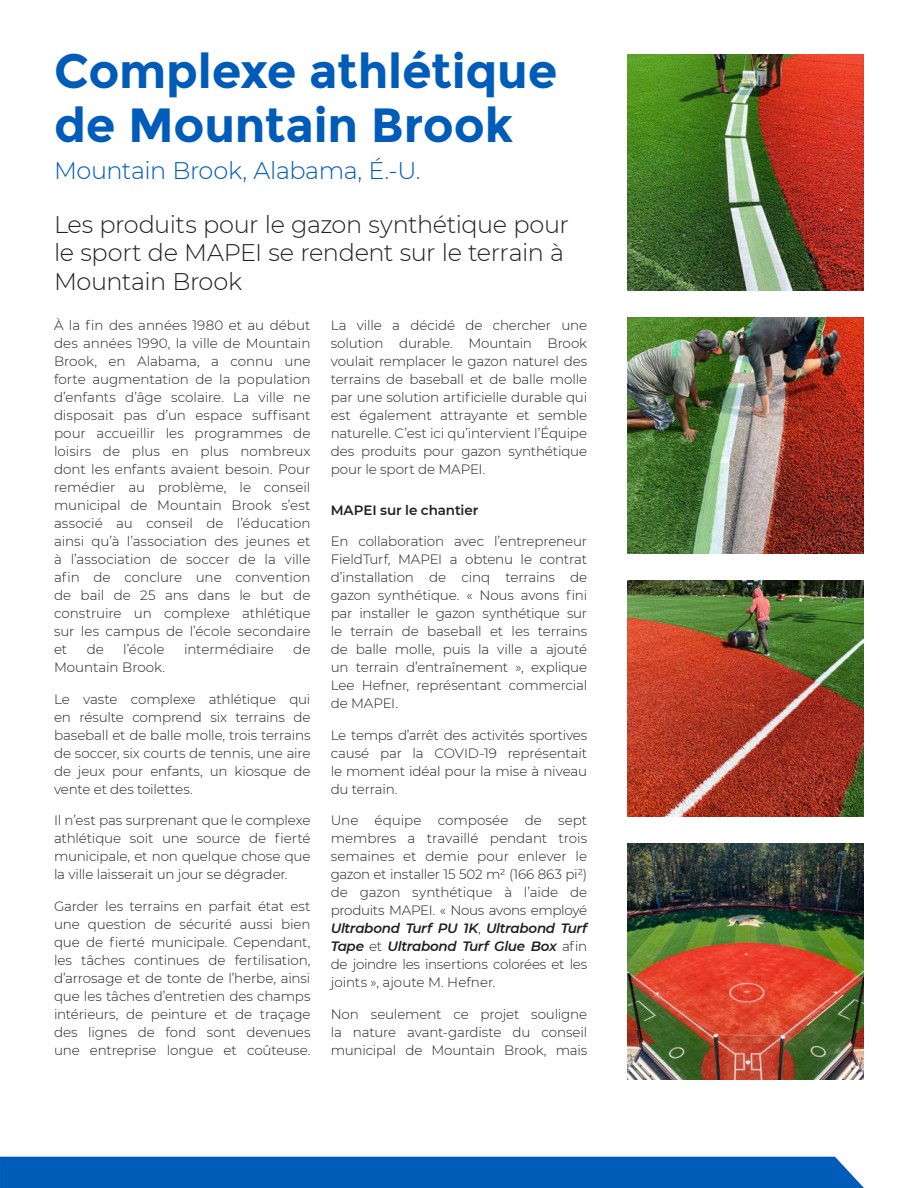
<style>
.page{position:relative;width:918px;height:1188px;background:#fff}
.page>*{position:absolute;margin:0;border:0;box-sizing:border-box;transform-origin:0 0}
.t1{font:700 48px/54px "Montserrat";letter-spacing:-.005em;color:#005cb9}
.t2{font:300 24px/28.8px "Montserrat";letter-spacing:-.015em;color:#231f20}
.t3{font:300 24px "Montserrat";letter-spacing:-.02em;color:#005cb9}
.t4{font:300 13.5px/18px "Montserrat";letter-spacing:-.01em;color:#231f20;text-align:justify}
.t5{font:600 13.5px "Montserrat";letter-spacing:-.005em;color:#231f20}
.s1{font-weight:600;font-style:italic}
</style>
<div class="page">
<div style="left:0;top:1157px;width:864px;height:31px;background:#005cb9"></div>
<img style="left:628px;top:54px;width:236px;height:236px">
<img style="left:628px;top:580px;width:236px;height:237px">
<img style="left:628px;top:317px;width:236px;height:237px">
<img style="left:628px;top:844px;width:236px;height:236px">
<h1 class="t1" style="left:54px;top:44px;width:505px">Complexe athlétique de Mountain Brook</h1>
<h2 class="t3" style="left:54px;top:155px;width:368px">Mountain Brook, Alabama, É.-U.</h2>
<h2 class="t2" style="left:54px;top:209px;width:516px">Les produits pour le gazon synthétique pour le sport de MAPEI se rendent sur le terrain à<br>Mountain Brook</h2>
<p class="t4" style="left:331px;top:316px;width:258px">La ville a décidé de chercher une solution durable. Mountain Brook voulait remplacer le gazon naturel des terrains de baseball et de balle molle par une solution artificielle durable qui est également attrayante et semble naturelle. C’est ici qu’intervient l’Équipe des produits pour gazon synthétique pour le sport de MAPEI.</p>
<p class="t5" style="left:331px;top:500px;width:149px">MAPEI sur le chantier</p>
<p class="t4" style="left:331px;top:532px;width:258px">En collaboration avec l’entrepreneur FieldTurf, MAPEI a obtenu le contrat d’installation de cinq terrains de gazon synthétique. « Nous avons fini par installer le gazon synthétique sur le terrain de baseball et les terrains de balle molle, puis la ville a ajouté un terrain d’entraînement », explique Lee Hefner, représentant commercial de MAPEI.</p>
<p class="t4" style="left:331px;top:726px;width:258px">Le temps d’arrêt des activités sportives causé par la COVID-19 représentait le moment idéal pour la mise à niveau du terrain.</p>
<p class="t4" style="left:331px;top:811px;width:258px">Une équipe composée de sept membres a travaillé pendant trois semaines et demie pour enlever le gazon et installer 15 502 m² (166 863 pi²) de gazon synthétique à l’aide de produits MAPEI. « Nous avons employé <span class="s1">Ultrabond Turf PU 1K</span>, <span class="s1">Ultrabond Turf Tape</span> et <span class="s1">Ultrabond Turf Glue Box</span> afin de joindre les insertions colorées et les joints », ajoute M. Hefner.</p>
<p class="t4" style="left:331px;top:1004px;width:258px">Non seulement ce projet souligne la nature avant-gardiste du conseil municipal de Mountain Brook, mais</p>
<p class="t4" style="left:54px;top:316px;width:258px">À la fin des années 1980 et au début des années 1990, la ville de Mountain Brook, en Alabama, a connu une forte augmentation de la population d’enfants d’âge scolaire. La ville ne disposait pas d’un espace suffisant pour accueillir les programmes de loisirs de plus en plus nombreux dont les enfants avaient besoin. Pour remédier au problème, le conseil municipal de Mountain Brook s’est associé au conseil de l’éducation ainsi qu’à l’association des jeunes et à l’association de soccer de la ville afin de conclure une convention de bail de 25 ans dans le but de construire un complexe athlétique sur les campus de l’école secondaire et</p>
<p class="t4" style="left:87px;top:640px;width:19px">de</p>
<p class="t4" style="left:123px;top:640px;width:43px">l’école</p>
<p class="t4" style="left:184px;top:640px;width:91px">intermédiaire</p>
<p class="t4" style="left:293px;top:640px;width:19px">de</p>
<p class="t4" style="left:54px;top:658px;width:113px">Mountain Brook.</p>
<p class="t4" style="left:54px;top:690px;width:258px">Le vaste complexe athlétique qui en résulte comprend six terrains de baseball et de balle molle, trois terrains de soccer, six courts de tennis, une aire de jeux pour enfants, un kiosque de vente et des toilettes.</p>
<p class="t4" style="left:54px;top:811px;width:258px">Il n’est pas surprenant que le complexe athlétique soit une source de fierté municipale, et non quelque chose que la ville laisserait un jour se dégrader.</p>
<p class="t4" style="left:54px;top:896px;width:258px">Garder les terrains en parfait état est une question de sécurité aussi bien que de fierté municipale. Cependant, les tâches continues de fertilisation, d’arrosage et de tonte de l’herbe, ainsi que les tâches d’entretien des champs intérieurs, de peinture et de traçage des lignes de fond sont devenues une entreprise longue et coûteuse.</p>
</div>
